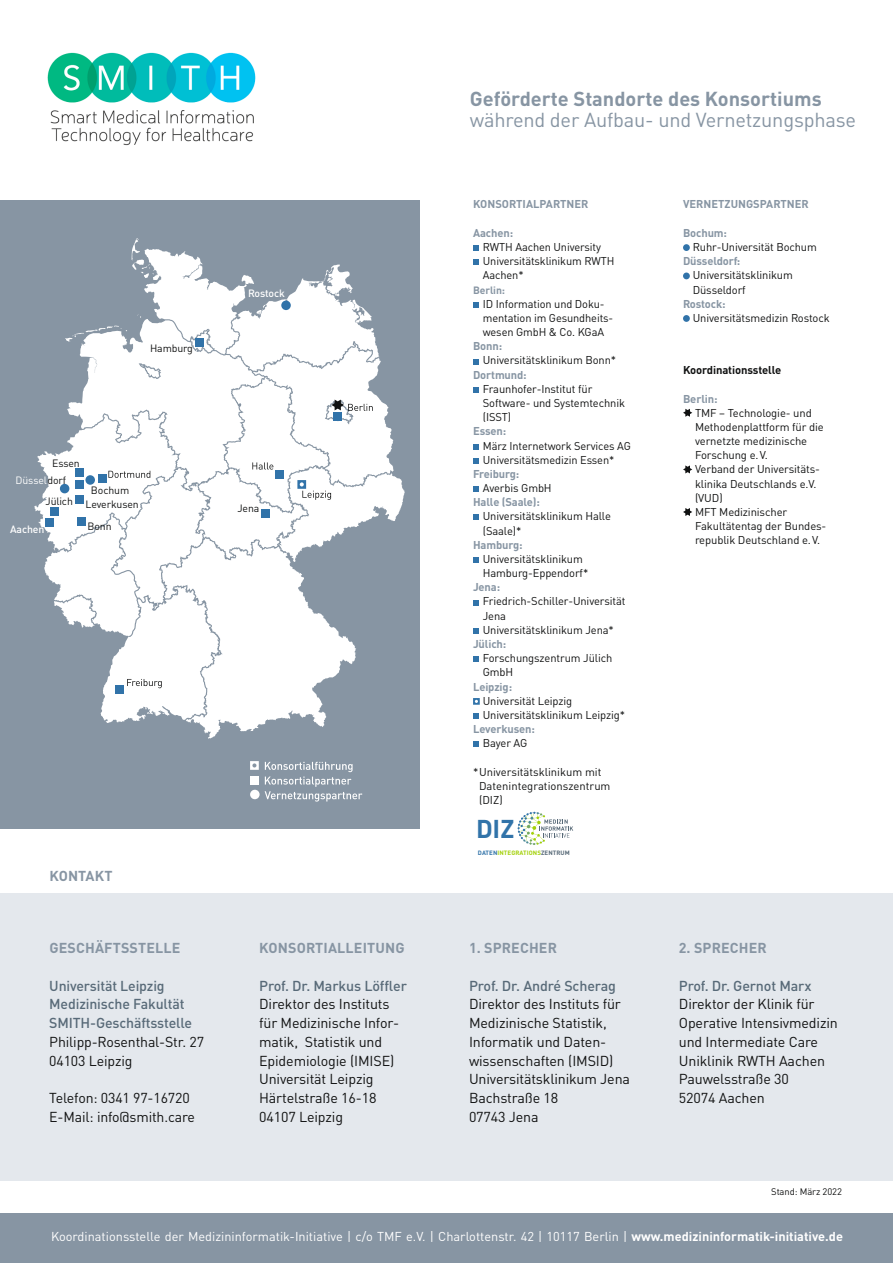
<style>
.page{position:relative;width:893px;height:1263px;background:#fff}
.page>*{position:absolute;margin:0;border:0;box-sizing:border-box;transform-origin:0 0}
.t1{font:700 25.5px "DINOT";color:#3173a9}
.t2{font:19.95px "DINOT";letter-spacing:-.01em;color:#8795a3}
.t3{font:700 19.95px "DINOT";color:#8795a3}
.t4{font:14.25px/18.8px "DINOT";letter-spacing:-.01em;color:#111212}
.t5{font:500 14.25px/18.8px "DINOT";letter-spacing:-.01em;color:#586a78}
.t6{font:700 14.25px "DINOT";letter-spacing:.01em;color:#8795a3}
.t7{font:12.75px "DINOT";color:#fff}
.t8{font:11.25px/14.1px "DINOT";letter-spacing:-.01em;color:#111212}
.t9{font:700 11.25px "DINOT";letter-spacing:-.01em;color:#8795a3}
.t10{font:700 11.25px "DINOT";letter-spacing:-.01em;color:#111212}
.t11{font:10.5px/22.4px "DINOT";letter-spacing:-.01em;color:#111212}
.t12{font:500 10.5px "DINOT";letter-spacing:-.01em;color:#fff}
.t13{font:10.5px "DINOT";letter-spacing:-.01em;color:#fff}
.t14{font:700 10.5px "DINOT";letter-spacing:-.01em;color:#8795a3}
.t15{font:9.45px "DINOT";letter-spacing:-.01em;color:#111212}
.t16{font:700 6.15px "DINOT";letter-spacing:.01em;color:#a3d109}
.s1{color:#111212}
.s2{color:#3173a9}
.s3{color:#586a78}
.s4{font-weight:700}
</style>
<div class="page">
<div style="left:0;top:200px;width:420px;height:628px;background:#8795a3"></div>
<svg style="left:34px;top:238px;width:371px;height:501px"></svg>
<div style="left:60px;top:484px;width:9px;height:9px;background:#3173a9;border-radius:50%"></div>
<div style="left:276px;top:470px;width:8px;height:9px;background:#3173a9"></div>
<div style="left:0;top:893px;width:893px;height:287px;background:#e4e8ed"></div>
<svg style="left:265px;top:762px;width:97px;height:39px"></svg>
<svg style="left:250px;top:761px;width:9px;height:9px"></svg>
<div style="left:250px;top:776px;width:9px;height:8px;background:#fff"></div>
<div style="left:250px;top:790px;width:10px;height:9px;background:#fff;border-radius:50%"></div>
<svg style="left:473px;top:245px;width:6px;height:6px"></svg>
<svg style="left:473px;top:259px;width:6px;height:6px"></svg>
<svg style="left:473px;top:302px;width:6px;height:6px"></svg>
<svg style="left:473px;top:359px;width:6px;height:5px"></svg>
<svg style="left:473px;top:387px;width:6px;height:6px"></svg>
<svg style="left:473px;top:444px;width:6px;height:5px"></svg>
<svg style="left:473px;top:458px;width:6px;height:6px"></svg>
<svg style="left:473px;top:486px;width:6px;height:6px"></svg>
<svg style="left:473px;top:514px;width:6px;height:6px"></svg>
<svg style="left:473px;top:557px;width:6px;height:6px"></svg>
<svg style="left:473px;top:600px;width:6px;height:5px"></svg>
<svg style="left:473px;top:628px;width:6px;height:6px"></svg>
<svg style="left:473px;top:656px;width:6px;height:6px"></svg>
<svg style="left:473px;top:698px;width:7px;height:7px"></svg>
<svg style="left:473px;top:713px;width:6px;height:6px"></svg>
<svg style="left:473px;top:741px;width:6px;height:6px"></svg>
<div style="left:683px;top:244px;width:7px;height:7px;background:#3173a9;border-radius:50%"></div>
<div style="left:683px;top:273px;width:7px;height:6px;background:#3173a9;border-radius:50%"></div>
<div style="left:683px;top:315px;width:7px;height:7px;background:#3173a9;border-radius:50%"></div>
<svg style="left:683px;top:409px;width:9px;height:8px"></svg>
<svg style="left:683px;top:465px;width:9px;height:8px"></svg>
<svg style="left:683px;top:508px;width:9px;height:8px"></svg>
<div style="left:0;top:1213px;width:893px;height:50px;background:#8795a3"></div>
<div style="left:85px;top:475px;width:10px;height:10px;background:#3173a9;border-radius:50%"></div>
<svg style="left:517px;top:812px;width:56px;height:33px"></svg>
<img style="left:47px;top:52px;width:209px;height:94px">
<p class="t11" style="left:150px;top:337px;width:44px">Hamburg</p>
<p class="t11" style="left:52px;top:452px;width:29px">Essen</p>
<p class="t11" style="left:46px;top:490px;width:29px">Jülich</p>
<p class="t13" style="left:16px;top:473px;width:52px">Düssel<span class="s1">dorf</span></p>
<p class="t11" style="left:91px;top:478px;width:40px">Bochum</p>
<p class="t11" style="left:85px;top:493px;width:55px">Leverkusen<br>Bonn</p>
<p class="t12" style="left:10px;top:523px;width:36px">Aachen</p>
<p class="t12" style="left:248px;top:287px;width:38px">Rostock</p>
<p class="t11" style="left:237px;top:496px;width:23px">Jena</p>
<p class="t6" style="left:49px;top:866px;width:65px">KONTAKT</p>
<p class="t6" style="left:49px;top:938px;width:133px">GESCHÄFTSSTELLE</p>
<p class="t5" style="left:49px;top:976px;width:144px">Universität Leipzig<br>Medizinische Fakultät<br>SMITH-Geschäftsstelle</p>
<p class="t4" style="left:49px;top:1032px;width:156px">Philipp-Rosenthal-Str. 27<br>04103 Leipzig</p>
<p class="t4" style="left:49px;top:1088px;width:147px">Telefon: 0341 97-16720<br>E-Mail: info@smith.care</p>
<p class="t6" style="left:259px;top:938px;width:147px">KONSORTIALLEITUNG</p>
<p class="t5" style="left:259px;top:976px;width:149px">Prof. Dr. Markus Löffler</p>
<p class="t4" style="left:259px;top:994px;width:139px">Direktor des Instituts für Medizinische Infor&shy;matik, Statistik und<br>Epidemiologie (IMISE)<br>Universität Leipzig<br>Härtelstraße 16-18<br>04107 Leipzig</p>
<h2 class="t3" style="left:470px;top:86px;width:353px">Geförderte Standorte des Konsortiums</h2>
<h2 class="t2" style="left:470px;top:108px;width:388px">während der Aufbau- und Vernetzungsphase</h2>
<p class="t9" style="left:473px;top:197px;width:117px">KONSORTIALPARTNER</p>
<p class="t9" style="left:473px;top:225px;width:42px">Aachen:</p>
<p class="t8" style="left:483px;top:240px;width:133px">RWTH Aachen University<br>Universitätsklinikum RWTH<br>Aachen*</p>
<p class="t14" style="left:473px;top:283px;width:34px">Berlin:</p>
<p class="t8" style="left:483px;top:296px;width:130px">ID Information und Doku&shy;mentation im Gesundheits&shy;wesen GmbH &amp; Co. KGaA</p>
<p class="t9" style="left:473px;top:339px;width:31px">Bonn:</p>
<p class="t8" style="left:483px;top:353px;width:135px">Universitätsklinikum Bonn*</p>
<p class="t9" style="left:473px;top:367px;width:55px">Dortmund:</p>
<p class="t8" style="left:483px;top:381px;width:144px">Fraunhofer-Institut für<br>Software- und Systemtechnik (ISST)</p>
<p class="t9" style="left:473px;top:424px;width:35px">Essen:</p>
<p class="t8" style="left:483px;top:438px;width:150px">März Internetwork Services AG<br>Universitätsmedizin Essen*</p>
<p class="t9" style="left:473px;top:466px;width:48px">Freiburg:</p>
<p class="t8" style="left:483px;top:481px;width:70px">Averbis GmbH</p>
<p class="t9" style="left:473px;top:495px;width:68px">Halle (Saale):</p>
<p class="t8" style="left:483px;top:509px;width:130px">Universitätsklinikum Halle (Saale)*</p>
<p class="t9" style="left:473px;top:537px;width:51px">Hamburg:</p>
<p class="t8" style="left:483px;top:552px;width:107px">Universitätsklinikum<br>Hamburg-Eppendorf*</p>
<p class="t9" style="left:473px;top:580px;width:29px">Jena:</p>
<p class="t8" style="left:483px;top:594px;width:144px">Friedrich-Schiller-Universität<br>Jena<br>Universitätsklinikum Jena*</p>
<p class="t9" style="left:473px;top:637px;width:35px">Jülich:</p>
<p class="t8" style="left:483px;top:651px;width:131px">Forschungszentrum Jülich<br>GmbH</p>
<p class="t9" style="left:473px;top:679px;width:41px">Leipzig:</p>
<p class="t8" style="left:483px;top:693px;width:144px">Universität Leipzig<br>Universitätsklinikum Leipzig*</p>
<p class="t9" style="left:473px;top:722px;width:63px">Leverkusen:</p>
<p class="t8" style="left:483px;top:736px;width:46px">Bayer AG</p>
<p class="t8" style="left:479px;top:764px;width:133px;text-indent:-6px">*Universitätsklinikum mit<br>Datenintegrationszentrum (DIZ)</p>
<h1 class="t1" style="left:476px;top:812px;width:39px">DIZ</h1>
<p class="t16" style="left:478px;top:848px;width:93px"><span class="s2">DATEN</span>INTEGRATIONS<span class="s3">ZENTRUM</span></p>
<p class="t6" style="left:469px;top:938px;width:90px">1. SPRECHER</p>
<p class="t5" style="left:469px;top:976px;width:149px">Prof. Dr. André Scherag</p>
<p class="t4" style="left:469px;top:994px;width:163px">Direktor des Instituts für<br>Medizinische Statistik,<br>Informatik und Daten&shy;wissenschaften (IMSID)<br>Universitätsklinikum Jena<br>Bachstraße 18<br>07743 Jena</p>
<p class="t9" style="left:683px;top:197px;width:127px">VERNETZUNGSPARTNER</p>
<p class="t9" style="left:683px;top:225px;width:46px">Bochum:</p>
<p class="t8" style="left:693px;top:240px;width:126px">Ruhr-Universität Bochum</p>
<p class="t9" style="left:683px;top:254px;width:59px">Düsseldorf:</p>
<p class="t8" style="left:693px;top:268px;width:102px">Universitätsklinikum<br>Düsseldorf</p>
<p class="t9" style="left:683px;top:296px;width:44px">Rostock:</p>
<p class="t8" style="left:693px;top:311px;width:138px">Universitätsmedizin Rostock</p>
<p class="t10" style="left:683px;top:363px;width:100px">Koordinationsstelle</p>
<p class="t9" style="left:683px;top:391px;width:36px">Berlin:</p>
<p class="t8" style="left:695px;top:405px;width:131px">TMF – Technologie- und<br>Methodenplattform für die vernetzte medizinische<br>Forschung e.V.<br>Verband der Universitäts&shy;klinika Deutschlands e.V. (VUD)<br>MFT Medizinischer<br>Fakultätentag der Bundes&shy;republik Deutschland e.V.</p>
<p class="t6" style="left:679px;top:939px;width:90px">2. SPRECHER</p>
<p class="t5" style="left:679px;top:976px;width:134px">Prof. Dr. Gernot Marx</p>
<p class="t4" style="left:679px;top:994px;width:161px">Direktor der Klinik für<br>Operative Intensivmedizin und Intermediate Care<br>Uniklinik RWTH Aachen<br>Pauwelsstraße 30<br>52074 Aachen</p>
<p class="t15" style="left:771px;top:1185px;width:72px">Stand: März 2022</p>
<p class="t7" style="left:51px;top:1228px;width:793px">Koordinationsstelle der Medizininformatik-Initiative | c/o TMF e.V. | Charlottenstr. 42 | 10117 Berlin | <span class="s4">www.medizininformatik-initiative.de</span></p>
</div>
